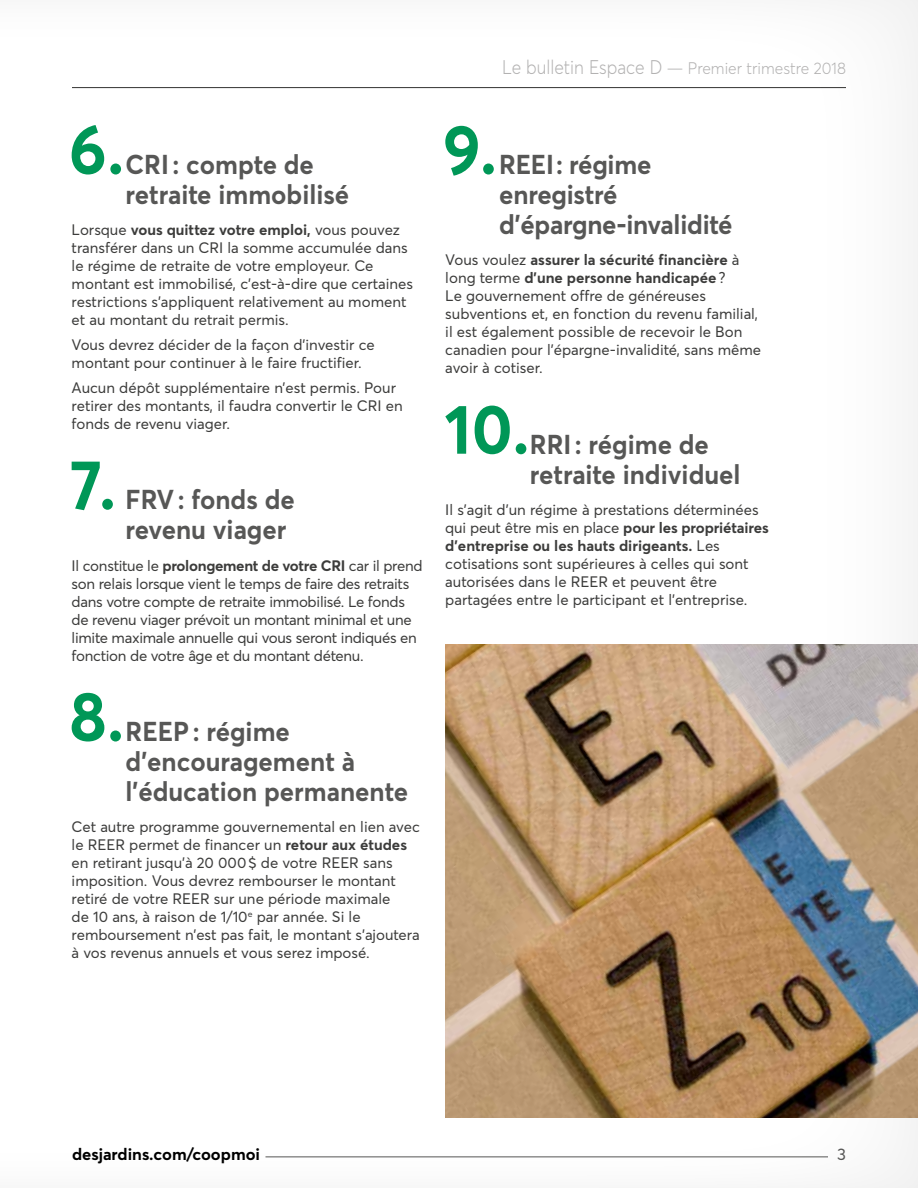
<style>
.page{position:relative;width:918px;height:1188px;background:#fff}
.page>*{position:absolute;margin:0;border:0;box-sizing:border-box;transform-origin:0 0}
.t1{font:700 69.3px "Averta";color:#009757;scale:.95 1}
.t2{font:700 27px/30px "Averta";color:#575756;scale:.95 1}
.t3{font:300 16.5px "Averta";color:#b3b2b2;scale:.95 1}
.t4{font:700 16.5px "Averta";color:#000}
.t5{font:16.5px "Averta";color:#575756}
.t6{font:15px/18px "Averta";color:#3c3c3b}
.t7{font:15px/18px "Averta";letter-spacing:-.02em;color:#3c3c3b}
.s1{font-weight:700}
.s2{font-size:19.5px}
</style>
<div class="page">
<img style="left:445px;top:644px;width:473px;height:474px">
<h1 class="t1" style="left:69px;top:105px;width:61px">6.</h1>
<h2 class="t2" style="left:126px;top:149px;width:237px">CRI : compte de retraite immobilisé</h2>
<p class="t6" style="left:72px;top:221px;width:343px">Lorsque <span class="s1">vous quittez votre emploi,</span> vous pouvez transférer dans un CRI la somme accumulée dans le régime de retraite de votre employeur. Ce montant est immobilisé, c’est-à-dire que certaines restrictions s’appliquent relativement au moment et au montant du retrait permis.</p>
<p class="t6" style="left:72px;top:336px;width:305px">Vous devrez décider de la façon d’investir ce montant pour continuer à le faire fructifier.</p>
<p class="t6" style="left:72px;top:379px;width:333px">Aucun dépôt supplémentaire n’est permis. Pour retirer des montants, il faudra convertir le CRI en fonds de revenu viager.</p>
<h1 class="t1" style="left:70px;top:441px;width:50px">7.</h1>
<h2 class="t2" style="left:126px;top:484px;width:180px">FRV : fonds de revenu viager</h2>
<p class="t7" style="left:72px;top:556px;width:353px">Il constitue le <span class="s1">prolongement de votre CRI</span> car il prend son relais lorsque vient le temps de faire des retraits dans votre compte de retraite immobilisé. Le fonds de revenu viager prévoit un montant minimal et une limite maximale annuelle qui vous seront indiqués en fonction de votre âge et du montant détenu.</p>
<h1 class="t1" style="left:69px;top:672px;width:60px">8.</h1>
<h2 class="t2" style="left:126px;top:716px;width:299px">REEP : régime d’encouragement à l’éducation permanente</h2>
<p class="t6" style="left:72px;top:818px;width:350px">Cet autre programme gouvernemental en lien avec le REER permet de financer un <span class="s1">retour aux études </span>en retirant jusqu’à 20 000 $ de votre REER sans imposition. Vous devrez rembourser le montant retiré de votre REER sur une période maximale<br>de 10 ans, à raison de 1/10<sup>e</sup> par année. Si le remboursement n’est pas fait, le montant s’ajoutera à vos revenus annuels et vous serez imposé.</p>
<p class="t3" style="left:502px;top:58px;width:363px"><span class="s2">Le bulletin Espace D</span> — Premier trimestre 2018</p>
<h1 class="t1" style="left:443px;top:105px;width:59px">9.</h1>
<h2 class="t2" style="left:499px;top:149px;width:247px">REEI : régime enregistré d’épargne-invalidité</h2>
<p class="t6" style="left:445px;top:251px;width:317px">Vous voulez <span class="s1">assurer la sécurité financière</span> à long terme <span class="s1">d’une personne handicapée</span> ?<br>Le gouvernement offre de généreuses subventions et, en fonction du revenu familial, il est également possible de recevoir le Bon canadien pour l’épargne-invalidité, sans même avoir à cotiser.</p>
<h1 class="t1" style="left:444px;top:385px;width:92px">10.</h1>
<h2 class="t2" style="left:530px;top:429px;width:223px">RRI : régime de retraite individuel</h2>
<p class="t6" style="left:445px;top:501px;width:325px">Il s’agit d’un régime à prestations déterminées qui peut être mis en place <span class="s1">pour les propriétaires d’entreprise ou les hauts dirigeants.</span> Les cotisations sont supérieures à celles qui sont autorisées dans le REER et peuvent être partagées entre le participant et l’entreprise.</p>
<p class="t4" style="left:72px;top:1144px;width:190px">desjardins.com/coopmoi</p>
<p class="t5" style="left:837px;top:1144px;width:10px">3</p>
</div>
